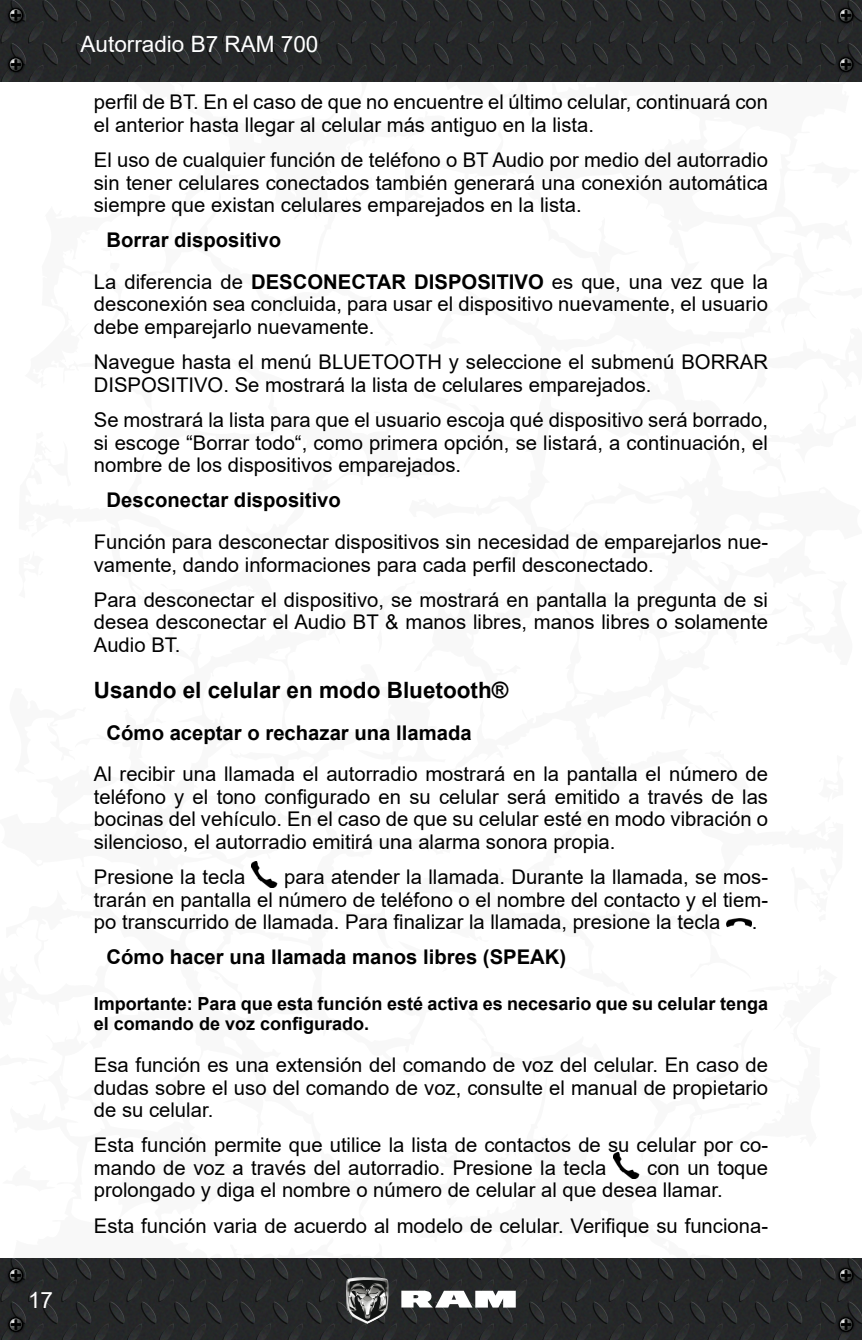
<style>
.page{position:relative;width:862px;height:1340px;background:#fff}
.page>*{position:absolute;margin:0;border:0;box-sizing:border-box;transform-origin:0 0}
._2_Subtítulo{font:700 22.5px "Arial";color:#000}
.t1{font:22.5px "Arial";color:#fff}
._4_Normal{font:20.25px/22.5px "Arial";color:#000;text-align:justify}
._3_Tercer_sub{font:700 20.25px "Arial";color:#000}
._6_NOTA{font:700 18px/20.2px "Arial";color:#000}
.s1{font-weight:700}
</style>
<div class="page">
<svg style="left:861px;top:39px;width:1px;height:1259px"></svg>
<img style="left:0;top:0;width:861px;height:81px">
<img style="left:0;top:1258px;width:861px;height:81px">
<svg style="left:401px;top:1290px;width:114px;height:17px"></svg>
<img style="left:346px;top:1276px;width:42px;height:47px">
<img style="left:5px;top:4px;width:22px;height:22px">
<svg style="left:8px;top:8px;width:16px;height:15px"></svg>
<img style="left:5px;top:1264px;width:22px;height:22px">
<svg style="left:8px;top:1267px;width:16px;height:15px"></svg>
<img style="left:834px;top:4px;width:22px;height:22px">
<svg style="left:837px;top:8px;width:16px;height:15px"></svg>
<img style="left:834px;top:1264px;width:22px;height:22px">
<svg style="left:837px;top:1267px;width:16px;height:15px"></svg>
<img style="left:5px;top:53px;width:22px;height:23px">
<svg style="left:8px;top:57px;width:16px;height:15px"></svg>
<img style="left:5px;top:1313px;width:22px;height:22px">
<svg style="left:8px;top:1316px;width:16px;height:15px"></svg>
<img style="left:834px;top:53px;width:22px;height:23px">
<svg style="left:837px;top:57px;width:16px;height:15px"></svg>
<img style="left:834px;top:1313px;width:22px;height:22px">
<svg style="left:837px;top:1316px;width:16px;height:15px"></svg>
<img style="left:251px;top:861px;width:26px;height:26px">
<img style="left:726px;top:918px;width:25px;height:10px">
<img style="left:613px;top:1152px;width:26px;height:25px">
<p class="t1" style="left:28px;top:1284px;width:27px">17</p>
<p class="t1" style="left:80px;top:29px;width:239px">Autorradio B7 RAM 700</p>
<p class="_4_Normal" style="left:94px;top:91px;width:675px">perfil de BT. En el caso de que no encuentre el último celular, continuará con el anterior hasta llegar al celular más antiguo en la lista.</p>
<p class="_4_Normal" style="left:94px;top:148px;width:675px">El uso de cualquier función de teléfono o BT Audio por medio del autorradio sin tener celulares conectados también generará una conexión automática siempre que existan celulares emparejados en la lista.</p>
<p class="_3_Tercer_sub" style="left:107px;top:226px;width:176px">Borrar dispositivo</p>
<p class="_4_Normal" style="left:94px;top:270px;width:675px">La diferencia de <span class="s1">DESCONECTAR DISPOSITIVO</span> es que, una vez que la desconexión sea concluida, para usar el dispositivo nuevamente, el usuario debe emparejarlo nuevamente.</p>
<p class="_4_Normal" style="left:94px;top:351px;width:675px">Navegue hasta el menú BLUETOOTH y seleccione el submenú BORRAR<br>DISPOSITIVO. Se mostrará la lista de celulares emparejados.</p>
<p class="_4_Normal" style="left:94px;top:408px;width:675px">Se mostrará la lista para que el usuario escoja qué dispositivo será borrado, si escoge “Borrar todo“, como primera opción, se listará, a continuación, el nombre de los dispositivos emparejados.</p>
<p class="_3_Tercer_sub" style="left:107px;top:486px;width:236px">Desconectar dispositivo</p>
<p class="_4_Normal" style="left:94px;top:530px;width:675px">Función para desconectar dispositivos sin necesidad de emparejarlos nue&shy;vamente, dando informaciones para cada perfil desconectado.</p>
<p class="_4_Normal" style="left:94px;top:588px;width:675px">Para desconectar el dispositivo, se mostrará en pantalla la pregunta de si desea desconectar el Audio BT &amp; manos libres, manos libres o solamente Audio BT.</p>
<p class="_2_Subtítulo" style="left:94px;top:674px;width:416px">Usando el celular en modo Bluetooth®</p>
<p class="_3_Tercer_sub" style="left:107px;top:718px;width:366px">Cómo aceptar o rechazar una llamada</p>
<p class="_4_Normal" style="left:94px;top:762px;width:675px">Al recibir una llamada el autorradio mostrará en la pantalla el número de teléfono y el tono configurado en su celular será emitido a través de las bocinas del vehículo. En el caso de que su celular esté en modo vibración o silencioso, el autorradio emitirá una alarma sonora propia.</p>
<p class="_4_Normal" style="left:94px;top:865px;width:153px">Presione la tecla</p>
<p class="_4_Normal" style="left:94px;top:865px;width:675px;text-indent:190px">para atender la llamada. Durante la llamada, se mos&shy;trarán en pantalla el número de teléfono o el nombre del contacto y el tiem&shy;po transcurrido de llamada. Para finalizar la llamada, presione la tecla</p>
<p class="_4_Normal" style="left:751px;top:910px;width:4px">.</p>
<p class="_3_Tercer_sub" style="left:107px;top:943px;width:461px">Cómo hacer una llamada manos libres (SPEAK)</p>
<p class="_6_NOTA" style="left:94px;top:993px;width:675px">Importante: Para que esta función esté activa es necesario que su celular tenga el comando de voz configurado.</p>
<p class="_4_Normal" style="left:94px;top:1053px;width:675px">Esa función es una extensión del comando de voz del celular. En caso de dudas sobre el uso del comando de voz, consulte el manual de propietario de su celular.</p>
<p class="_4_Normal" style="left:94px;top:1133px;width:675px">Esta función permite que utilice la lista de contactos de su celular por co&shy;mando de voz a través del autorradio. Presione la tecla</p>
<p class="_4_Normal" style="left:94px;top:1156px;width:675px;text-indent:553px">con un toque prolongado y diga el nombre o número de celular al que desea llamar.</p>
<p class="_4_Normal" style="left:94px;top:1214px;width:675px">Esta función varia de acuerdo al modelo de celular. Verifique su funciona-</p>
</div>
